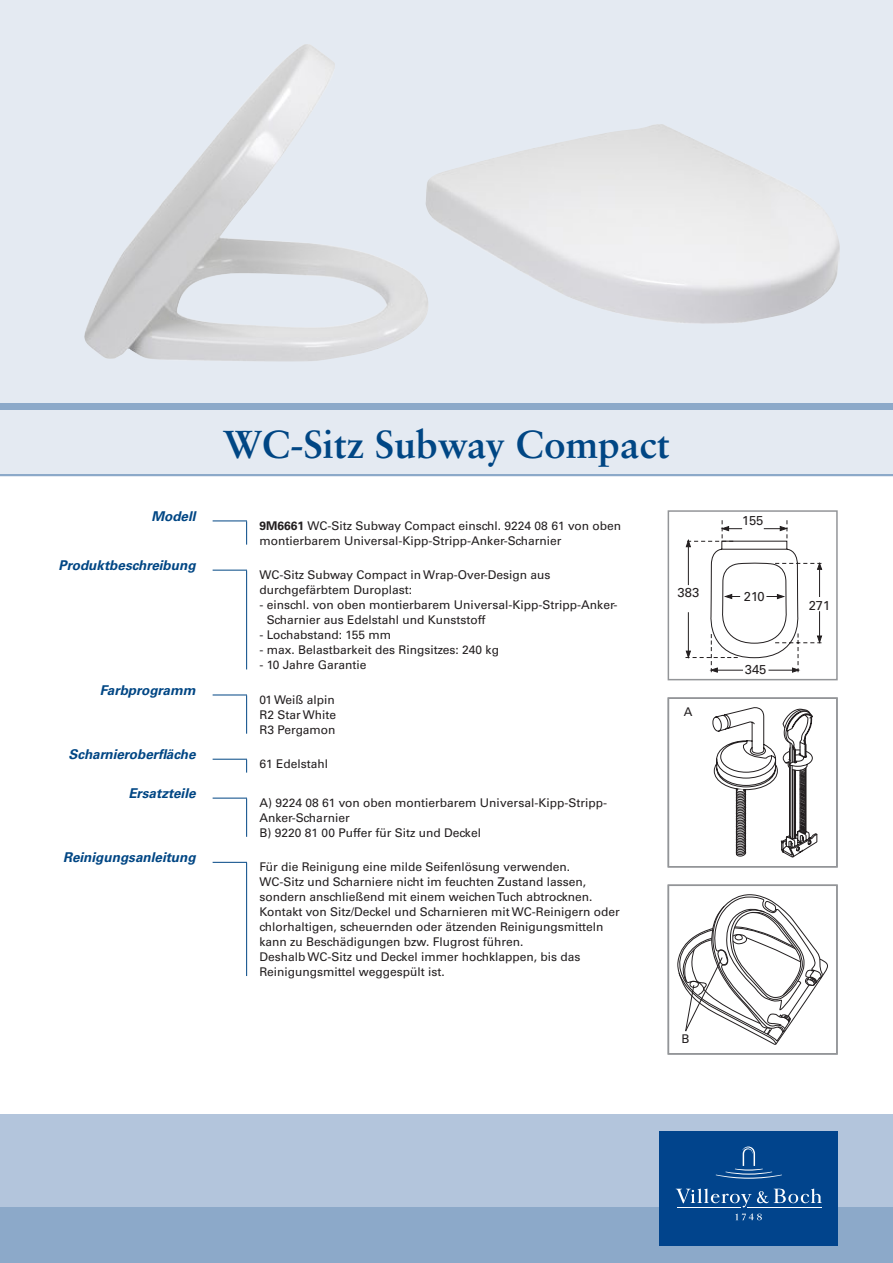
<style>
.page{position:relative;width:893px;height:1263px;background:#fff}
.page>*{position:absolute;margin:0;border:0;box-sizing:border-box;transform-origin:0 0}
.t1{font:700 39px "Sabon LT Std";color:#004684}
.t2{font:italic 700 13.5px "Univers LT Std";color:#004684}
.t3{font:12.9px "Univers LT Std";color:#231f20}
.t4{font:12px/15px "Univers LT Std";color:#231f20}
.s1{font-weight:700}
</style>
<div class="page">
<div style="left:0;top:0;width:893px;height:476px;background:#e4eaf2"></div>
<div style="left:668px;top:510px;width:170px;height:170px;border:2px solid #939598"></div>
<div style="left:0;top:1114px;width:893px;height:149px;background:#b3c5dc"></div>
<div style="left:0;top:1208px;width:893px;height:55px;background:#8ca9c9"></div>
<div style="left:0;top:403px;width:893px;height:7px;background:#8ca9c9"></div>
<hr style="left:0;top:475px;width:893px;height:1px;background:#8ca9c9">
<div style="left:659px;top:1131px;width:179px;height:115px;background:#01448c"></div>
<svg style="left:716px;top:1146px;width:66px;height:33px"></svg>
<svg style="left:735px;top:1213px;width:27px;height:7px"></svg>
<hr style="left:677px;top:1207px;width:63px;height:1px;background:#fff">
<hr style="left:747px;top:1207px;width:75px;height:1px;background:#fff">
<svg style="left:676px;top:1188px;width:146px;height:19px"></svg>
<div style="left:668px;top:884px;width:170px;height:170px;border:2px solid #939598"></div>
<hr style="left:213px;top:520px;width:34px;height:1px;background:#004684">
<hr style="left:213px;top:570px;width:34px;height:1px;background:#004684">
<hr style="left:213px;top:695px;width:34px;height:1px;background:#004684">
<hr style="left:213px;top:759px;width:34px;height:1px;background:#004684">
<hr style="left:213px;top:798px;width:34px;height:1px;background:#004684">
<hr style="left:213px;top:862px;width:34px;height:1px;background:#004684">
<svg style="left:246px;top:521px;width:1px;height:24px"></svg>
<hr style="left:246px;top:570px;width:1px;height:99px;background:#004684">
<hr style="left:246px;top:695px;width:1px;height:39px;background:#004684">
<svg style="left:246px;top:759px;width:1px;height:14px"></svg>
<hr style="left:246px;top:798px;width:1px;height:39px;background:#004684">
<hr style="left:246px;top:863px;width:1px;height:113px;background:#004684">
<img style="left:84px;top:44px;width:341px;height:317px">
<img style="left:425px;top:124px;width:415px;height:200px">
<svg style="left:678px;top:894px;width:150px;height:150px"></svg>
<div style="left:668px;top:697px;width:170px;height:170px;border:2px solid #939598"></div>
<svg style="left:685px;top:520px;width:137px;height:153px"></svg>
<svg style="left:712px;top:707px;width:105px;height:150px"></svg>
<p class="t2" style="left:151px;top:508px;width:46px">Modell</p>
<p class="t2" style="left:59px;top:557px;width:138px">Produktbeschreibung</p>
<p class="t2" style="left:100px;top:682px;width:97px">Farbprogramm</p>
<p class="t2" style="left:69px;top:746px;width:129px">Scharnieroberfläche</p>
<p class="t2" style="left:128px;top:785px;width:69px">Ersatzteile</p>
<p class="t2" style="left:63px;top:850px;width:134px">Reinigungsanleitung</p>
<h1 class="t1" style="left:223px;top:420px;width:448px">WC-Sitz Subway Compact</h1>
<p class="t4" style="left:259px;top:518px;width:363px"><span class="s1">9M6661</span> WC-Sitz Subway Compact einschl. 9224 08 61 von oben montierbarem Universal-Kipp-Stripp-Anker-Scharnier</p>
<p class="t4" style="left:259px;top:567px;width:293px">WC-Sitz Subway Compact in Wrap-Over-Design aus durchgefärbtem Duroplast:</p>
<p class="t4" style="left:267px;top:597px;width:352px;text-indent:-7px">- einschl. von oben montierbarem Universal-Kipp-Stripp-Anker-<br>Scharnier aus Edelstahl und Kunststoff</p>
<p class="t4" style="left:259px;top:627px;width:133px">- Lochabstand: 155 mm</p>
<p class="t4" style="left:259px;top:642px;width:241px">- max. Belastbarkeit des Ringsitzes: 240 kg</p>
<p class="t4" style="left:259px;top:657px;width:109px">- 10 Jahre Garantie</p>
<p class="t4" style="left:259px;top:692px;width:78px;text-align:justify">01 Weiß alpin R2 Star White R3 Pergamon</p>
<p class="t4" style="left:259px;top:756px;width:70px">61 Edelstahl</p>
<p class="t4" style="left:259px;top:795px;width:349px">A) 9224 08 61 von oben montierbarem Universal-Kipp-Stripp-<br>Anker-Scharnier<br>B) 9220 81 00 Puffer für Sitz und Deckel</p>
<p class="t4" style="left:259px;top:859px;width:362px">Für die Reinigung eine milde Seifenlösung verwenden.<br>WC-Sitz und Scharniere nicht im feuchten Zustand lassen, sondern anschließend mit einem weichen Tuch abtrocknen.<br>Kontakt von Sitz/Deckel und Scharnieren mit WC-Reinigern oder chlorhaltigen, scheuernden oder ätzenden Reinigungsmitteln kann zu Beschädigungen bzw. Flugrost führen.<br>Deshalb WC-Sitz und Deckel immer hochklappen, bis das Reinigungsmittel weggespült ist.</p>
<p class="t3" style="left:678px;top:585px;width:23px">383</p>
<p class="t4" style="left:684px;top:704px;width:10px">A</p>
<p class="t4" style="left:681px;top:1031px;width:10px">B</p>
<p class="t3" style="left:742px;top:513px;width:23px">155</p>
<p class="t3" style="left:744px;top:589px;width:22px">210</p>
<p class="t3" style="left:745px;top:662px;width:23px">345</p>
<p class="t3" style="left:809px;top:598px;width:23px">271</p>
</div>
